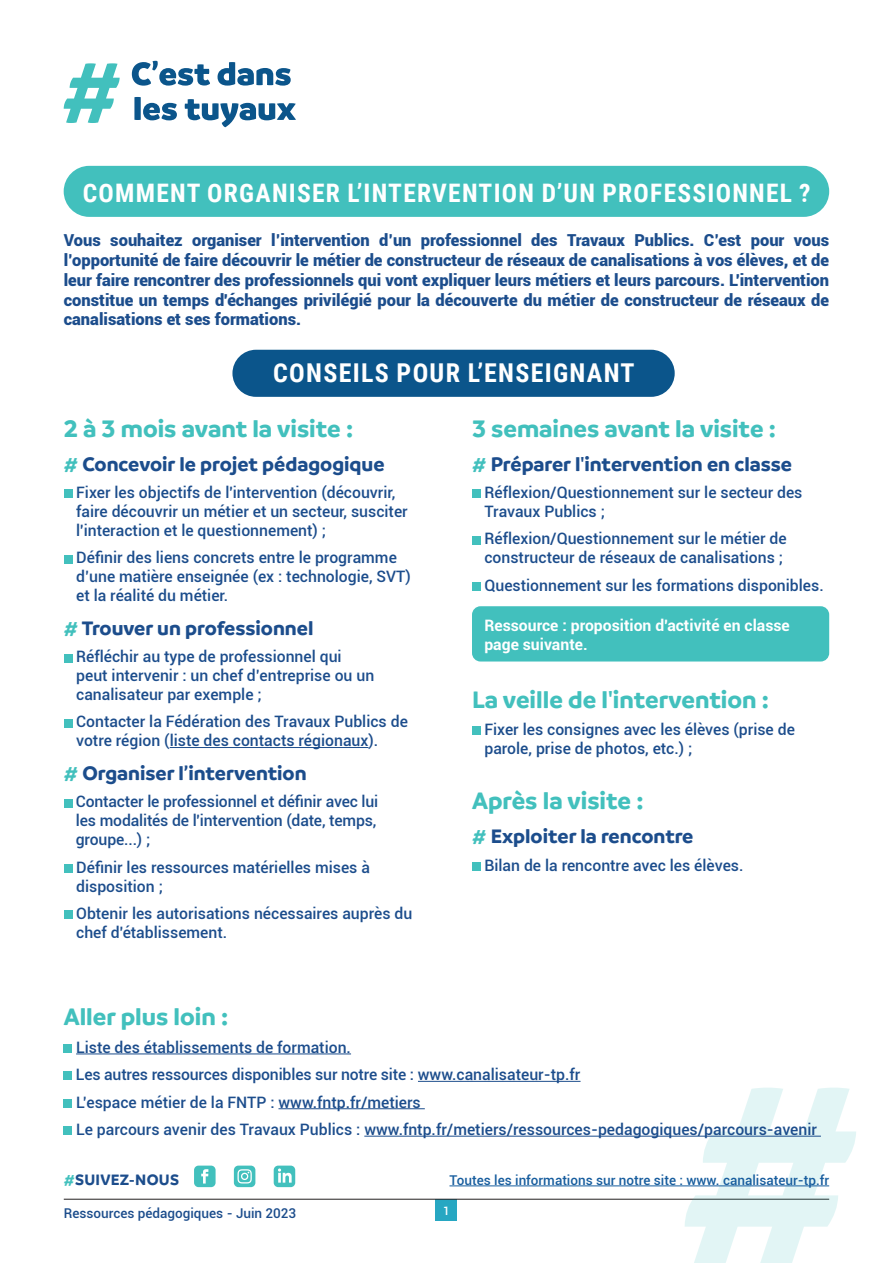
<style>
.page{position:relative;width:893px;height:1263px;background:#fff}
.page>*{position:absolute;margin:0;border:0;box-sizing:border-box;transform-origin:0 0}
.t1{font:700 25.95px "Roboto Condensed";letter-spacing:.05em;color:#fff}
.t2{font:700 25.5px "Branding";color:#42c0bd}
.t3{font:700 25.5px "Roboto Condensed";letter-spacing:.05em;color:#fff}
.t4{font:700 21px "Branding";color:#1c4d8c}
.t5{font:900 16.5px/19.8px "Roboto";color:#1c4d8c;text-align:justify}
.t6{font:700 16.2px "Branding";letter-spacing:.015em;color:#1c4d8c}
.t7{font:500 15.75px/18.9px "Roboto";color:#1c4d8c}
.t8{font:700 15.75px/18.9px "Roboto";color:#fff}
.t9{font:500 13.5px "Roboto";color:#175d9e}
.t10{font:500 13.5px "Roboto";color:#1c4d8c}
.t11{font:500 11.55px "Roboto";color:#fff}
.s1{color:#42c0bd}
</style>
<div class="page">
<div style="left:436px;top:1199px;width:21px;height:22px;background:#27a7c2"></div>
<svg style="left:64px;top:63px;width:56px;height:60px"></svg>
<svg style="left:132px;top:61px;width:78px;height:25px"></svg>
<svg style="left:218px;top:62px;width:73px;height:24px"></svg>
<svg style="left:134px;top:97px;width:43px;height:23px"></svg>
<svg style="left:185px;top:99px;width:111px;height:28px"></svg>
<hr style="left:64px;top:1199px;width:765px;height:1px;background:#231f20">
<svg style="left:685px;top:1087px;width:171px;height:176px"></svg>
<svg style="left:194px;top:1165px;width:22px;height:22px"></svg>
<div style="left:234px;top:1165px;width:21px;height:22px;background:#42c0bd;border-radius:4px"></div>
<svg style="left:237px;top:1169px;width:15px;height:14px"></svg>
<svg style="left:274px;top:1165px;width:21px;height:22px"></svg>
<hr style="left:449px;top:1185px;width:380px;height:1px;background:#175d9e">
<div style="left:64px;top:166px;width:765px;height:51px;background:#42c0bd;border-radius:26px"></div>
<div style="left:232px;top:350px;width:443px;height:47px;background:#0b558b;border-radius:24px"></div>
<div style="left:472px;top:606px;width:357px;height:55px;background:#42c0bd;border-radius:9px"></div>
<hr style="left:170px;top:747px;width:198px;height:1px;background:#1c4d8c">
<div style="left:64px;top:490px;width:8px;height:8px;background:#42c0bd"></div>
<div style="left:64px;top:555px;width:8px;height:8px;background:#42c0bd"></div>
<div style="left:64px;top:654px;width:8px;height:8px;background:#42c0bd"></div>
<div style="left:64px;top:719px;width:8px;height:8px;background:#42c0bd"></div>
<div style="left:64px;top:799px;width:8px;height:8px;background:#42c0bd"></div>
<div style="left:64px;top:864px;width:8px;height:9px;background:#42c0bd"></div>
<div style="left:64px;top:910px;width:8px;height:9px;background:#42c0bd"></div>
<div style="left:472px;top:490px;width:8px;height:8px;background:#42c0bd"></div>
<div style="left:472px;top:536px;width:8px;height:8px;background:#42c0bd"></div>
<div style="left:472px;top:582px;width:8px;height:9px;background:#42c0bd"></div>
<div style="left:472px;top:727px;width:8px;height:8px;background:#42c0bd"></div>
<div style="left:472px;top:862px;width:8px;height:8px;background:#42c0bd"></div>
<hr style="left:76px;top:1053px;width:275px;height:1px;background:#1c4d8c">
<hr style="left:418px;top:1081px;width:163px;height:1px;background:#1c4d8c">
<hr style="left:278px;top:1108px;width:147px;height:1px;background:#1c4d8c">
<hr style="left:364px;top:1136px;width:457px;height:1px;background:#1c4d8c">
<div style="left:64px;top:1044px;width:8px;height:9px;background:#42c0bd"></div>
<div style="left:64px;top:1072px;width:8px;height:8px;background:#42c0bd"></div>
<div style="left:64px;top:1099px;width:8px;height:8px;background:#42c0bd"></div>
<div style="left:64px;top:1126px;width:8px;height:9px;background:#42c0bd"></div>
<h2 class="t3" style="left:83px;top:175px;width:729px">COMMENT ORGANISER L’INTERVENTION D’UN PROFESSIONNEL ?</h2>
<p class="t5" style="left:64px;top:230px;width:767px">Vous souhaitez organiser l’intervention d’un professionnel des Travaux Publics. C’est pour vous l’opportunité de faire découvrir le métier de constructeur de réseaux de canalisations à vos élèves, et de leur faire rencontrer des professionnels qui vont expliquer leurs métiers et leurs parcours. L'intervention constitue un temps d'échanges privilégié pour la découverte du métier de constructeur de réseaux de canalisations et ses formations.</p>
<h1 class="t1" style="left:273px;top:355px;width:363px">CONSEILS POUR L’ENSEIGNANT</h1>
<h2 class="t2" style="left:64px;top:414px;width:291px">2 à 3 mois avant la visite :</h2>
<h3 class="t4" style="left:64px;top:452px;width:322px"><span class="s1">#</span> Concevoir le projet pédagogique</h3>
<p class="t7" style="left:76px;top:482px;width:333px">Fixer les objectifs de l'intervention (découvrir, faire découvrir un métier et un secteur, susciter l'interaction et le questionnement) ;</p>
<p class="t7" style="left:76px;top:548px;width:336px">Définir des liens concrets entre le programme d’une matière enseignée (ex : technologie, SVT) et la réalité du métier.</p>
<h3 class="t4" style="left:64px;top:616px;width:251px"><span class="s1">#</span> Trouver un professionnel</h3>
<p class="t7" style="left:76px;top:647px;width:300px">Réfléchir au type de professionnel qui peut intervenir : un chef d’entreprise ou un canalisateur par exemple ;</p>
<p class="t7" style="left:76px;top:712px;width:333px">Contacter la Fédération des Travaux Publics de votre région (liste des contacts régionaux).</p>
<h3 class="t4" style="left:64px;top:761px;width:244px"><span class="s1">#</span> Organiser l’intervention</h3>
<p class="t7" style="left:76px;top:792px;width:304px">Contacter le professionnel et définir avec lui les modalités de l'intervention (date, temps, groupe...) ;</p>
<p class="t7" style="left:76px;top:857px;width:295px">Définir les ressources matérielles mises à disposition ;</p>
<p class="t7" style="left:76px;top:903px;width:338px">Obtenir les autorisations nécessaires auprès du chef d'établissement.</p>
<h2 class="t2" style="left:472px;top:414px;width:305px">3 semaines avant la visite :</h2>
<h3 class="t4" style="left:472px;top:452px;width:322px"><span class="s1">#</span> Préparer l'intervention en classe</h3>
<p class="t7" style="left:484px;top:482px;width:320px">Réflexion/Questionnement sur le secteur des<br>Travaux Publics ;</p>
<p class="t7" style="left:484px;top:529px;width:304px">Réflexion/Questionnement sur le métier de constructeur de réseaux de canalisations ;</p>
<p class="t7" style="left:484px;top:575px;width:341px">Questionnement sur les formations disponibles.</p>
<p class="t8" style="left:484px;top:615px;width:307px">Ressource : proposition d'activité en classe page suivante.</p>
<h2 class="t2" style="left:472px;top:685px;width:298px">La veille de l'intervention :</h2>
<p class="t7" style="left:484px;top:719px;width:312px">Fixer les consignes avec les élèves (prise de parole, prise de photos, etc.) ;</p>
<h2 class="t2" style="left:472px;top:786px;width:173px">Après la visite :</h2>
<h3 class="t4" style="left:472px;top:824px;width:223px"><span class="s1">#</span> Exploiter la rencontre</h3>
<p class="t7" style="left:484px;top:855px;width:261px">Bilan de la rencontre avec les élèves.</p>
<h2 class="t2" style="left:64px;top:1002px;width:166px">Aller plus loin :</h2>
<p class="t7" style="left:76px;top:1033px;width:743px;line-height:27.5px">Liste des établissements de formation.<br>Les autres ressources disponibles sur notre site : www.canalisateur-tp.fr<br>L’espace métier de la FNTP : www.fntp.fr/metiers<br>Le parcours avenir des Travaux Publics : www.fntp.fr/metiers/ressources-pedagogiques/parcours-avenir</p>
<p class="t6" style="left:64px;top:1170px;width:117px"><span class="s1">#</span>SUIVEZ-NOUS</p>
<p class="t10" style="left:64px;top:1203px;width:234px">Ressources pédagogiques - Juin 2023</p>
<p class="t9" style="left:449px;top:1170px;width:381px">Toutes les informations sur notre site : www. canalisateur-tp.fr</p>
<p class="t11" style="left:443px;top:1203px;width:8px">1</p>
</div>
